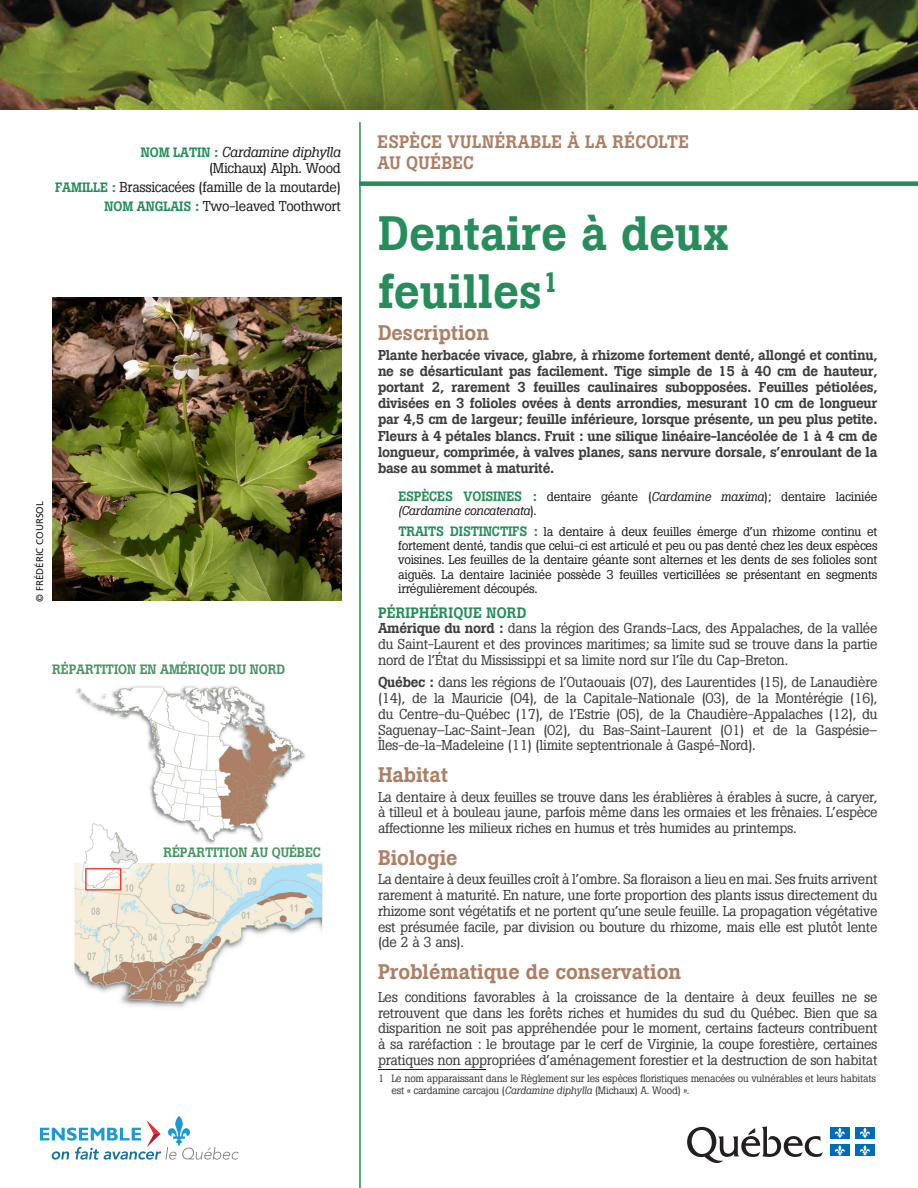
<style>
.page{position:relative;width:918px;height:1188px;background:#fff}
.page>*{position:absolute;margin:0;border:0;box-sizing:border-box;transform-origin:0 0}
.t1{font:500 48px/57.6px "Boton";color:#268d5a}
.t2{font:500 21px "Boton";color:#ad7f64}
.t3{font:500 18px/21.6px "Boton";letter-spacing:.02em;color:#ad7f64}
.t4{font:500 15px "Boton";letter-spacing:.015em;color:#268d5a}
.t5{font:14.25px/15.8px "Boton";letter-spacing:-.02em;color:#3e3e3f;text-align:justify}
.P_description{font:500 14.25px/16.2px "Boton";letter-spacing:-.02em;color:#3e3e3f;text-align:justify}
.P_informations_gauch{font:14.25px/15.8px "Boton";letter-spacing:-.02em;color:#231f20;text-align:right}
.t6{font:500 13.5px "Boton";letter-spacing:-.005em;color:#4a9567}
.P_retrait{font:12.75px/14.2px "Boton";letter-spacing:-.02em;color:#231f20;text-align:justify}
.P_retrait-2{font:italic 12.75px/14.2px "Boton";letter-spacing:-.02em;color:#231f20}
.note{font:10.5px/12px "Boton";letter-spacing:-.02em;color:#3e3e3f}
.Crédits_photo{font:9.75px "Frutiger";color:#231f20}
.s1{font-weight:500;font-size:13.5px;color:#268d5a}
.s2{font-style:italic}
.s3{font-weight:500;font-style:normal;font-size:13.5px;color:#268d5a}
.s4{font-style:normal}
.s5{font-weight:500}
</style>
<div class="page">
<hr style="left:359px;top:122px;width:2px;height:1066px;background:#268d5a">
<div style="left:359px;top:181px;width:559px;height:5px;background:#268d5a"></div>
<svg style="left:687px;top:1126px;width:136px;height:37px"></svg>
<div style="left:830px;top:1127px;width:20px;height:12px;background:#006bb6"></div>
<svg style="left:835px;top:1128px;width:10px;height:10px"></svg>
<div style="left:855px;top:1127px;width:20px;height:12px;background:#006bb6"></div>
<svg style="left:860px;top:1128px;width:10px;height:10px"></svg>
<div style="left:830px;top:1144px;width:20px;height:12px;background:#006bb6"></div>
<svg style="left:835px;top:1145px;width:10px;height:11px"></svg>
<div style="left:855px;top:1144px;width:20px;height:12px;background:#006bb6"></div>
<svg style="left:860px;top:1145px;width:10px;height:11px"></svg>
<svg style="left:40px;top:1116px;width:199px;height:44px"></svg>
<hr style="left:378px;top:1069px;width:108px;height:1px;background:#231f20">
<img style="left:53px;top:298px;width:288px;height:303px">
<img style="left:0;top:0;width:918px;height:109px">
<img style="left:74px;top:685px;width:249px;height:323px">
<p class="P_informations_gauch" style="left:141px;top:144px;width:201px"><span class="s1">NOM LATIN :</span> <span class="s2">Cardamine diphylla </span>(Michaux) Alph. Wood</p>
<p class="P_informations_gauch" style="left:55px;top:179px;width:287px"><span class="s1">FAMILLE :</span> Brassicacées (famille de la moutarde)</p>
<p class="P_informations_gauch" style="left:105px;top:198px;width:238px"><span class="s1">NOM ANGLAIS :</span> Two‑leaved Toothwort</p>
<p class="Crédits_photo" style="left:34px;top:602px;width:102px;rotate:-90deg">© FRÉDÉRIC COURSOL</p>
<p class="t6" style="left:52px;top:661px;width:234px">RÉPARTITION EN AMÉRIQUE DU NORD</p>
<p class="t6" style="left:164px;top:845px;width:159px">RÉPARTITION AU QUÉBEC</p>
<p class="t3" style="left:377px;top:131px;width:313px">ESPÈCE VULNÉRABLE À LA RÉCOLTE<br>AU QUÉBEC</p>
<h1 class="t1" style="left:378px;top:205px;width:353px">Dentaire à deux feuilles<sup>1</sup></h1>
<h2 class="t2" style="left:378px;top:320px;width:113px">Description</h2>
<p class="P_description" style="left:378px;top:346px;width:501px">Plante herbacée vivace, glabre, à rhizome fortement denté, allongé et continu, ne se désarticulant pas facilement. Tige simple de 15 à 40 cm de hauteur, portant 2, rarement 3 feuilles caulinaires subopposées. Feuilles pétiolées, divisées en 3 folioles ovées à dents arrondies, mesurant 10 cm de longueur par 4,5 cm de largeur; feuille inférieure, lorsque présente, un peu plus petite.<br>Fleurs à 4 pétales blancs. Fruit : une silique linéaire‑lancéolée de 1 à 4 cm de longueur, comprimée, à valves planes, sans nervure dorsale, s’enroulant de la base au sommet à maturité.</p>
<p class="P_retrait-2" style="left:398px;top:489px;width:481px"><span class="s3">ESPÈCES VOISINES :</span> <span class="s4">dentaire géante (</span>Cardamine maxima<span class="s4">); dentaire laciniée </span>(Cardamine concatenata<span class="s4">).</span></p>
<p class="P_retrait" style="left:398px;top:524px;width:481px"><span class="s1">TRAITS DISTINCTIFS :</span> la dentaire à deux feuilles émerge d’un rhizome continu et fortement denté, tandis que celui‑ci est articulé et peu ou pas denté chez les deux espèces voisines. Les feuilles de la dentaire géante sont alternes et les dents de ses folioles sont aiguës. La dentaire laciniée possède 3 feuilles verticillées se présentant en segments irrégulièrement découpés.</p>
<h3 class="t4" style="left:378px;top:604px;width:150px">PÉRIPHÉRIQUE NORD</h3>
<p class="t5" style="left:378px;top:621px;width:501px"><span class="s5">Amérique du nord :</span> dans la région des Grands‑Lacs, des Appalaches, de la vallée du Saint‑Laurent et des provinces maritimes; sa limite sud se trouve dans la partie nord de l’État du Mississippi et sa limite nord sur l’île du Cap‑Breton.</p>
<p class="t5" style="left:378px;top:675px;width:501px"><span class="s5">Québec :</span> dans les régions de l’Outaouais (07), des Laurentides (15), de Lanaudière (14), de la Mauricie (04), de la Capitale‑Nationale (03), de la Montérégie (16), du Centre‑du‑Québec (17), de l’Estrie (05), de la Chaudière‑Appalaches (12), du Saguenay–Lac‑Saint‑Jean (02), du Bas‑Saint‑Laurent (01) et de la Gaspésie– Îles‑de‑la‑Madeleine (11) (limite septentrionale à Gaspé‑Nord).</p>
<h2 class="t2" style="left:378px;top:763px;width:72px">Habitat</h2>
<p class="t5" style="left:378px;top:789px;width:501px">La dentaire à deux feuilles se trouve dans les érablières à érables à sucre, à caryer, à tilleul et à bouleau jaune, parfois même dans les ormaies et les frênaies. L’espèce affectionne les milieux riches en humus et très humides au printemps.</p>
<h2 class="t2" style="left:378px;top:845px;width:81px">Biologie</h2>
<p class="t5" style="left:378px;top:871px;width:501px">La dentaire à deux feuilles croît à l’ombre. Sa floraison a lieu en mai. Ses fruits arrivent rarement à maturité. En nature, une forte proportion des plants issus directement du rhizome sont végétatifs et ne portent qu’une seule feuille. La propagation végétative est présumée facile, par division ou bouture du rhizome, mais elle est plutôt lente (de 2 à 3 ans).</p>
<p class="t2" style="left:378px;top:959px;width:305px">Problématique de conservation</p>
<p class="t5" style="left:378px;top:989px;width:501px">Les conditions favorables à la croissance de la dentaire à deux feuilles ne se retrouvent que dans les forêts riches et humides du sud du Québec. Bien que sa disparition ne soit pas appréhendée pour le moment, certains facteurs contribuent à sa raréfaction : le broutage par le cerf de Virginie, la coupe forestière, certaines pratiques non appropriées d’aménagement forestier et la destruction de son habitat</p>
<p class="note" style="left:392px;top:1072px;width:486px;text-indent:-14px">1 Le nom apparaissant dans le Règlement sur les espèces floristiques menacées ou vulnérables et leurs habitats est « cardamine carcajou (<span class="s2">Cardamine diphylla</span> (Michaux) A. Wood) ».</p>
</div>
